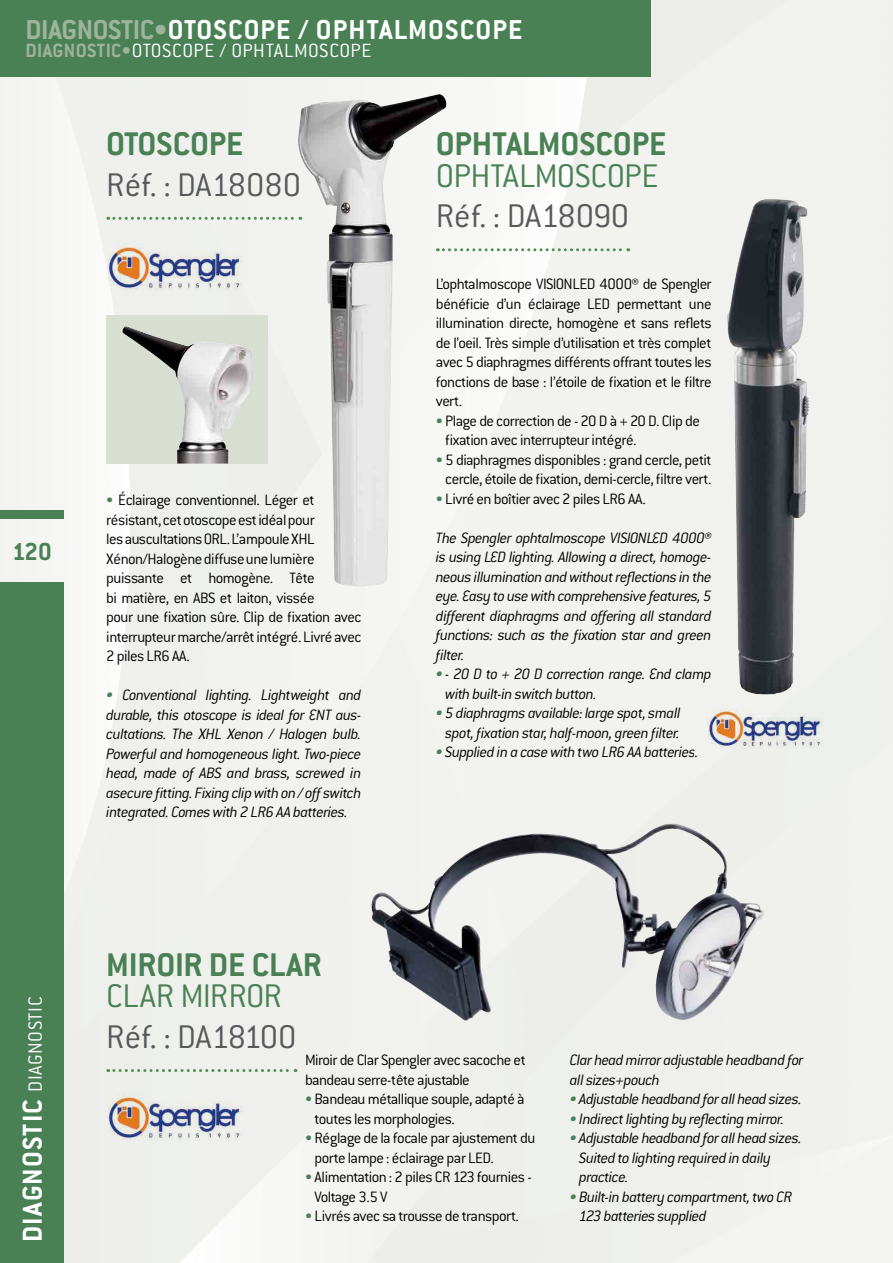
<style>
.page{position:relative;width:893px;height:1263px;background:#f1f2ee}
.page>*{position:absolute;margin:0;border:0;box-sizing:border-box;transform-origin:0 0}
.t1{font:300 36px "Conduit ITC";letter-spacing:-.02em;color:#58595b}
.t2{font:700 36px "Conduit ITC";letter-spacing:-.01em;color:#498155}
.t3{font:300 36px "Conduit ITC";letter-spacing:-.015em;color:#498155}
.t4{font:700 30px "Conduit ITC";letter-spacing:-.01em;color:#fff}
.t5{font:700 30px "Conduit ITC";letter-spacing:.03em;color:#fff}
.t6{font:700 27px "Conduit ITC";color:#498155}
.t7{font:300 21px "Conduit ITC";letter-spacing:.025em;color:#fff}
.t8{font:300 16.5px/19.5px "Conduit ITC";letter-spacing:-.035em;color:#000}
.t9{font:italic 300 16.5px/19.5px "Conduit ITC";letter-spacing:-.035em;color:#000}
.s1{color:#a0b39b}
.s2{font-weight:700;color:#a0b39b}
.s3{font-weight:300;font-size:21px}
.s4{color:#498155}
</style>
<div class="page">
<div style="left:0;top:583px;width:64px;height:680px;background:#498155"></div>
<div style="left:0;top:510px;width:64px;height:9px;background:#498155"></div>
<div style="left:0;top:0;width:651px;height:77px;background:#498155"></div>
<img style="left:297px;top:94px;width:150px;height:493px">
<div style="left:106px;top:315px;width:162px;height:148px;background:#d8dfd2"></div>
<img style="left:122px;top:326px;width:131px;height:137px">
<svg style="left:108px;top:217px;width:193px;height:3px"></svg>
<svg style="left:437px;top:248px;width:192px;height:3px"></svg>
<img style="left:106px;top:238px;width:140px;height:55px">
<svg style="left:108px;top:1069px;width:188px;height:3px"></svg>
<img style="left:372px;top:824px;width:393px;height:197px">
<img style="left:727px;top:199px;width:83px;height:495px">
<img style="left:707px;top:704px;width:119px;height:46px">
<img style="left:106px;top:1088px;width:140px;height:55px">
<h2 class="t4" style="left:26px;top:12px;width:419px"><span class="s1">DIAGNOSTIC•</span>OTOSCOPE / OPHTALMOSCOPE</h2>
<p class="t7" style="left:26px;top:39px;width:218px"><span class="s2">DIAGNOSTIC•</span>Otoscope / OPHTALMOSCOP</p>
<p class="t7" style="left:361px;top:39px;width:12px">E</p>
<h3 class="t6" style="left:12px;top:535px;width:41px">120</h3>
<h2 class="t5" style="left:15px;top:1242px;width:247px;rotate:-90deg">DIAGNOSTIC <span class="s3">Diagnostic</span></h2>
<h1 class="t2" style="left:106px;top:123px;width:50px">OTOSCOPE</h1>
<h1 class="t1" style="left:106px;top:165px;width:197px">Réf. : DA18080</h1>
<p class="t8" style="left:106px;top:490px;width:257px"><span class="s4">•</span> Éclairage conventionnel. Léger et résistant, cet otoscope est idéal pour<br>les auscultations ORL. L’ampoule XHL Xénon/Halogène diffuse une lumière puissante et homogène. Tête<br>bi matière, en ABS et laiton, vissée<br>pour une fixation sûre. Clip de fixation avec interrupteur marche/arrêt intégré. Livré avec 2 piles LR6 AA.</p>
<p class="t9" style="left:106px;top:685px;width:257px;text-align:justify"><span class="s4">•</span> Conventional lighting. Lightweight and durable, this otoscope is ideal for ENT aus&shy;cultations. The XHL Xenon / Halogen bulb.<br>Powerful and homogeneous light. Two-piece head, made of ABS and brass, screwed in asecure fitting. Fixing clip with on / off switch integrated. Comes with 2 LR6 AA batteries.</p>
<h1 class="t2" style="left:436px;top:123px;width:143px">OPHTALMOSCOPE</h1>
<h1 class="t3" style="left:436px;top:156px;width:18px">OPHTALMOSCOP</h1>
<h1 class="t3" style="left:641px;top:156px;width:19px">E</h1>
<h1 class="t1" style="left:436px;top:196px;width:195px">Réf. : DA18090</h1>
<p class="t8" style="left:436px;top:274px;width:277px;text-align:justify;text-indent:144px">ED 4000® de Spengler bénéficie d’un éclairage LED permettant une illumination directe, homogène et sans reflets de l’oeil. Très simple d’utilisation et très complet avec 5 diaphragmes différents offrant toutes les fonctions de base : l’étoile de fixation et le filtre vert.</p>
<p class="t8" style="left:445px;top:411px;width:256px;text-indent:-9px"><span class="s4">•</span> Plage de correction de - 20 D à + 20 D. Clip de fixation avec interrupteur intégré.</p>
<p class="t8" style="left:436px;top:450px;width:277px;text-align:center"><span class="s4">•</span> 5 diaphragmes disponibles : grand cercle, petit cercle, étoile de fixation, demi-cercle, filtre vert.</p>
<p class="t8" style="left:436px;top:489px;width:211px"><span class="s4">•</span> Livré en boîtier avec 2 piles LR6 AA.</p>
<p class="t9" style="left:436px;top:528px;width:277px;text-align:justify">The Spengler ophtalmoscope VISIONLED 4000® is using LED lighting. Allowing a direct, homoge&shy;neous illumination and without reflections in the eye. Easy to use with comprehensive features, 5 different diaphragms and offering all standard functions: such as the fixation star and green filter.</p>
<p class="t9" style="left:445px;top:664px;width:268px;text-indent:-9px"><span class="s4">•</span> - 20 D to + 20 D correction range. End clamp with built-in switch button.</p>
<p class="t9" style="left:436px;top:703px;width:246px;text-align:center"><span class="s4">•</span> 5 diaphragms available: large spot, small spot, fixation star, half-moon, green filter.</p>
<p class="t9" style="left:436px;top:742px;width:264px"><span class="s4">•</span> Supplied in a case with two LR6 AA batteries.</p>
<p class="t8" style="left:436px;top:274px;width:108px">L’ophtalmoscope VISIONL</p>
<h1 class="t2" style="left:106px;top:943px;width:217px">MIROIR DE CLAR</h1>
<h1 class="t3" style="left:106px;top:976px;width:177px">clar mirror</h1>
<h1 class="t1" style="left:106px;top:1017px;width:192px">Réf. : DA18100</h1>
<p class="t8" style="left:305px;top:1050px;width:222px">Miroir de Clar Spengler avec sacoche et bandeau serre-tête ajustable</p>
<p class="t8" style="left:315px;top:1089px;width:212px;text-indent:-9px"><span class="s4">•</span> Bandeau métallique souple, adapté à toutes les morphologies.</p>
<p class="t8" style="left:315px;top:1128px;width:222px;text-indent:-9px"><span class="s4">•</span> Réglage de la focale par ajustement du porte lampe : éclairage par LED.</p>
<p class="t8" style="left:315px;top:1167px;width:219px;text-indent:-9px"><span class="s4">•</span> Alimentation : 2 piles CR 123 fournies -<br>Voltage 3.5 V</p>
<p class="t8" style="left:305px;top:1206px;width:215px"><span class="s4">•</span> Livrés avec sa trousse de transport.</p>
<p class="t9" style="left:570px;top:1050px;width:235px">Clar head mirror adjustable headband for all sizes+pouch</p>
<p class="t9" style="left:570px;top:1089px;width:234px"><span class="s4">•</span> Adjustable headband for all head sizes.</p>
<p class="t9" style="left:570px;top:1109px;width:216px"><span class="s4">•</span> Indirect lighting by reflecting mirror.</p>
<p class="t9" style="left:579px;top:1128px;width:224px;text-indent:-9px"><span class="s4">•</span> Adjustable headband for all head sizes.<br>Suited to lighting required in daily practice.</p>
<p class="t9" style="left:579px;top:1187px;width:215px;text-indent:-9px"><span class="s4">•</span> Built-in battery compartment, two CR<br>123 batteries supplied</p>
</div>
